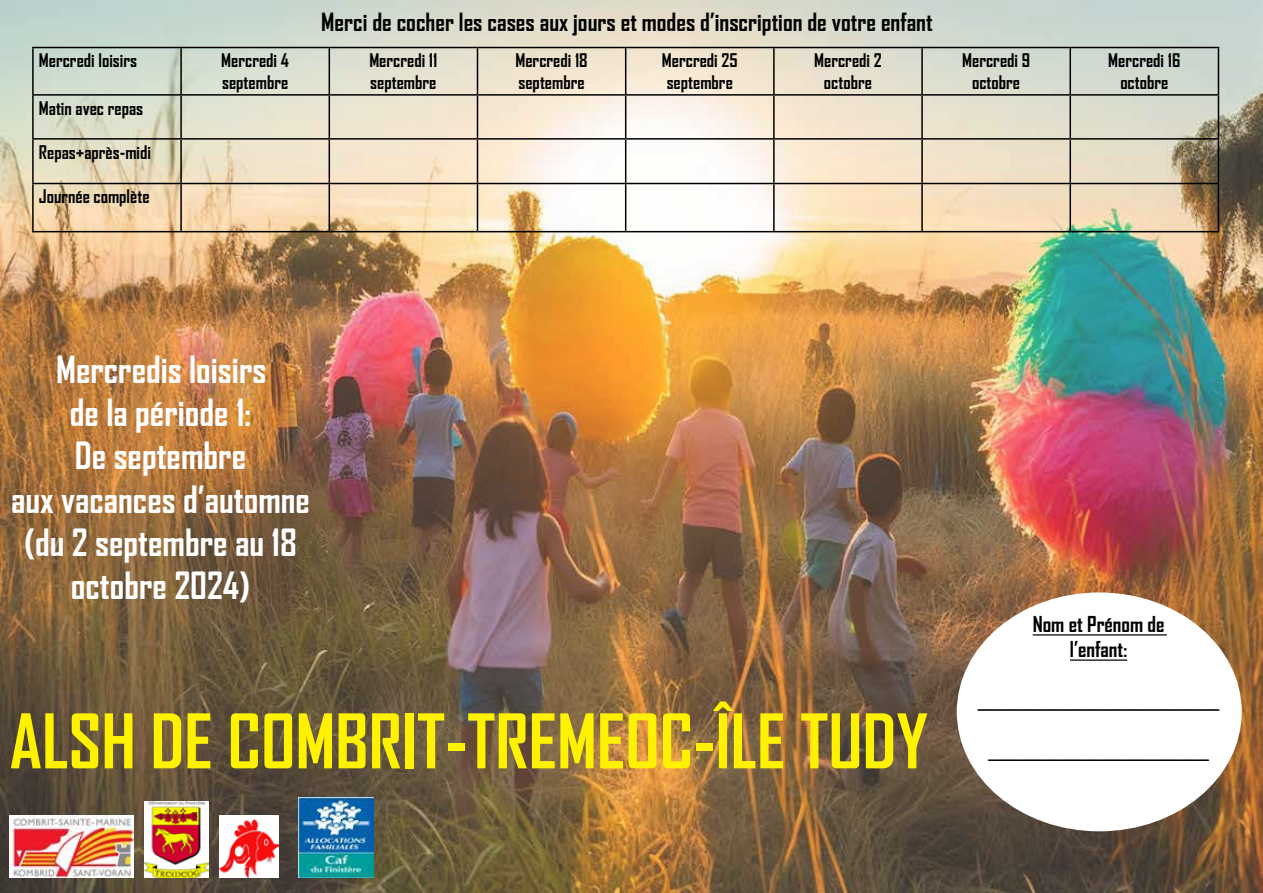
<style>
.page{position:relative;width:1263px;height:893px;background:#fff}
.page>*{position:absolute;margin:0;border:0;box-sizing:border-box;transform-origin:0 0}
.t1{font:700 72px "Agency FB";color:#fff200}
.t2{font:700 36px/43.2px "Agency FB";color:#fff;text-align:center}
.t3{font:700 24px "Agency FB";color:#000}
.t4{font:700 condensed 21px "Minion Pro";color:#000}
.t5{font:700 21px/25.2px "Agency FB";color:#000;text-align:center}
.t6{font:700 18px/21.6px "Agency FB";color:#000}
</style>
<div class="page">
<img style="left:0;top:0;width:1263px;height:893px">
<hr style="left:32px;top:47px;width:149px;height:1px;background:#000">
<hr style="left:32px;top:48px;width:2px;height:46px;background:#000">
<hr style="left:181px;top:47px;width:148px;height:1px;background:#000">
<hr style="left:180px;top:48px;width:2px;height:46px;background:#000">
<hr style="left:329px;top:47px;width:148px;height:1px;background:#000">
<hr style="left:329px;top:48px;width:1px;height:46px;background:#000">
<hr style="left:477px;top:47px;width:149px;height:1px;background:#000">
<hr style="left:477px;top:48px;width:1px;height:46px;background:#000">
<hr style="left:626px;top:47px;width:148px;height:1px;background:#000">
<hr style="left:625px;top:48px;width:1px;height:46px;background:#000">
<hr style="left:774px;top:47px;width:148px;height:1px;background:#000">
<hr style="left:773px;top:48px;width:2px;height:46px;background:#000">
<hr style="left:922px;top:47px;width:148px;height:1px;background:#000">
<hr style="left:921px;top:48px;width:2px;height:46px;background:#000">
<hr style="left:1070px;top:47px;width:149px;height:1px;background:#000">
<hr style="left:1069px;top:48px;width:2px;height:46px;background:#000">
<hr style="left:1218px;top:48px;width:1px;height:46px;background:#000">
<hr style="left:32px;top:94px;width:149px;height:2px;background:#000">
<hr style="left:32px;top:96px;width:2px;height:42px;background:#000">
<hr style="left:181px;top:94px;width:148px;height:2px;background:#000">
<hr style="left:180px;top:96px;width:2px;height:42px;background:#000">
<hr style="left:329px;top:94px;width:148px;height:2px;background:#000">
<hr style="left:329px;top:96px;width:1px;height:42px;background:#000">
<hr style="left:477px;top:94px;width:149px;height:2px;background:#000">
<hr style="left:477px;top:96px;width:1px;height:42px;background:#000">
<hr style="left:626px;top:94px;width:148px;height:2px;background:#000">
<hr style="left:625px;top:96px;width:1px;height:42px;background:#000">
<hr style="left:774px;top:94px;width:148px;height:2px;background:#000">
<hr style="left:773px;top:96px;width:2px;height:42px;background:#000">
<hr style="left:922px;top:94px;width:148px;height:2px;background:#000">
<hr style="left:921px;top:96px;width:2px;height:42px;background:#000">
<hr style="left:1070px;top:94px;width:149px;height:2px;background:#000">
<hr style="left:1069px;top:96px;width:2px;height:42px;background:#000">
<hr style="left:1218px;top:96px;width:1px;height:42px;background:#000">
<hr style="left:32px;top:138px;width:149px;height:2px;background:#000">
<hr style="left:32px;top:140px;width:2px;height:43px;background:#000">
<hr style="left:181px;top:138px;width:148px;height:2px;background:#000">
<hr style="left:180px;top:140px;width:2px;height:43px;background:#000">
<hr style="left:329px;top:138px;width:148px;height:2px;background:#000">
<hr style="left:329px;top:140px;width:1px;height:43px;background:#000">
<hr style="left:477px;top:138px;width:149px;height:2px;background:#000">
<hr style="left:477px;top:140px;width:1px;height:43px;background:#000">
<hr style="left:626px;top:138px;width:148px;height:2px;background:#000">
<hr style="left:625px;top:140px;width:1px;height:43px;background:#000">
<hr style="left:774px;top:138px;width:148px;height:2px;background:#000">
<hr style="left:773px;top:140px;width:2px;height:43px;background:#000">
<hr style="left:922px;top:138px;width:148px;height:2px;background:#000">
<hr style="left:921px;top:140px;width:2px;height:43px;background:#000">
<hr style="left:1070px;top:138px;width:149px;height:2px;background:#000">
<hr style="left:1069px;top:140px;width:2px;height:43px;background:#000">
<hr style="left:1218px;top:140px;width:1px;height:43px;background:#000">
<hr style="left:32px;top:183px;width:149px;height:1px;background:#000">
<hr style="left:32px;top:184px;width:2px;height:47px;background:#000">
<hr style="left:181px;top:183px;width:148px;height:1px;background:#000">
<hr style="left:180px;top:184px;width:2px;height:47px;background:#000">
<hr style="left:329px;top:183px;width:148px;height:1px;background:#000">
<hr style="left:329px;top:184px;width:1px;height:47px;background:#000">
<hr style="left:477px;top:183px;width:149px;height:1px;background:#000">
<hr style="left:477px;top:184px;width:1px;height:47px;background:#000">
<hr style="left:626px;top:183px;width:148px;height:1px;background:#000">
<hr style="left:625px;top:184px;width:1px;height:47px;background:#000">
<hr style="left:774px;top:183px;width:148px;height:1px;background:#000">
<hr style="left:773px;top:184px;width:2px;height:47px;background:#000">
<hr style="left:922px;top:183px;width:148px;height:1px;background:#000">
<hr style="left:921px;top:184px;width:2px;height:47px;background:#000">
<hr style="left:1070px;top:183px;width:149px;height:1px;background:#000">
<hr style="left:1069px;top:184px;width:2px;height:47px;background:#000">
<hr style="left:1218px;top:184px;width:1px;height:47px;background:#000">
<hr style="left:32px;top:231px;width:149px;height:1px;background:#000">
<hr style="left:181px;top:231px;width:148px;height:1px;background:#000">
<hr style="left:329px;top:231px;width:148px;height:1px;background:#000">
<hr style="left:477px;top:231px;width:149px;height:1px;background:#000">
<hr style="left:626px;top:231px;width:148px;height:1px;background:#000">
<hr style="left:774px;top:231px;width:148px;height:1px;background:#000">
<hr style="left:922px;top:231px;width:148px;height:1px;background:#000">
<hr style="left:1070px;top:231px;width:149px;height:1px;background:#000">
<div style="left:957px;top:592px;width:285px;height:239px;background:#fff;border-radius:50%"></div>
<hr style="left:1033px;top:634px;width:134px;height:1px;background:#000">
<hr style="left:1070px;top:659px;width:57px;height:2px;background:#000">
<hr style="left:978px;top:709px;width:241px;height:1px;background:#000">
<hr style="left:988px;top:760px;width:221px;height:1px;background:#000">
<img style="left:10px;top:815px;width:124px;height:62px">
<img style="left:145px;top:801px;width:63px;height:76px">
<img style="left:219px;top:815px;width:60px;height:62px">
<img style="left:299px;top:797px;width:74px;height:80px">
<h3 class="t3" style="left:321px;top:7px;width:613px">Merci de cocher les cases aux jours et modes d’inscription de votre enfant</h3>
<p class="t6" style="left:39px;top:49px;width:100px">Mercredi loisirs</p>
<p class="t6" style="left:221px;top:49px;width:69px">Mercredi 4 septembre</p>
<p class="t6" style="left:369px;top:49px;width:70px">Mercredi 11 septembre</p>
<p class="t6" style="left:515px;top:49px;width:74px">Mercredi 18 septembre</p>
<p class="t6" style="left:662px;top:49px;width:77px">Mercredi 25 septembre</p>
<p class="t6" style="left:814px;top:49px;width:69px;text-align:center">Mercredi 2 octobre</p>
<p class="t6" style="left:962px;top:49px;width:69px;text-align:center">Mercredi 9 octobre</p>
<p class="t6" style="left:1108px;top:49px;width:74px;text-align:center">Mercredi 16 octobre</p>
<p class="t6" style="left:39px;top:97px;width:106px">Matin avec repas</p>
<p class="t6" style="left:39px;top:141px;width:114px">Repas+après-midi</p>
<p class="t6" style="left:39px;top:185px;width:112px">Journée complète</p>
<h2 class="t2" style="left:11px;top:347px;width:300px">Mercredis loisirs<br>de la période 1:<br>De septembre<br>aux vacances d’automne (du 2 septembre au 18 octobre 2024)</h2>
<h1 class="t1" style="left:10px;top:697px;width:920px">ALSH DE COMBRIT-TREMEOC-ÎLE TUDY</h1>
<p class="t5" style="left:1033px;top:611px;width:133px">Nom et Prénom de l’enfant:</p>
<p class="t4" style="left:978px;top:687px;width:243px">_______________________</p>
<p class="t4" style="left:988px;top:737px;width:222px">_____________________</p>
</div>
